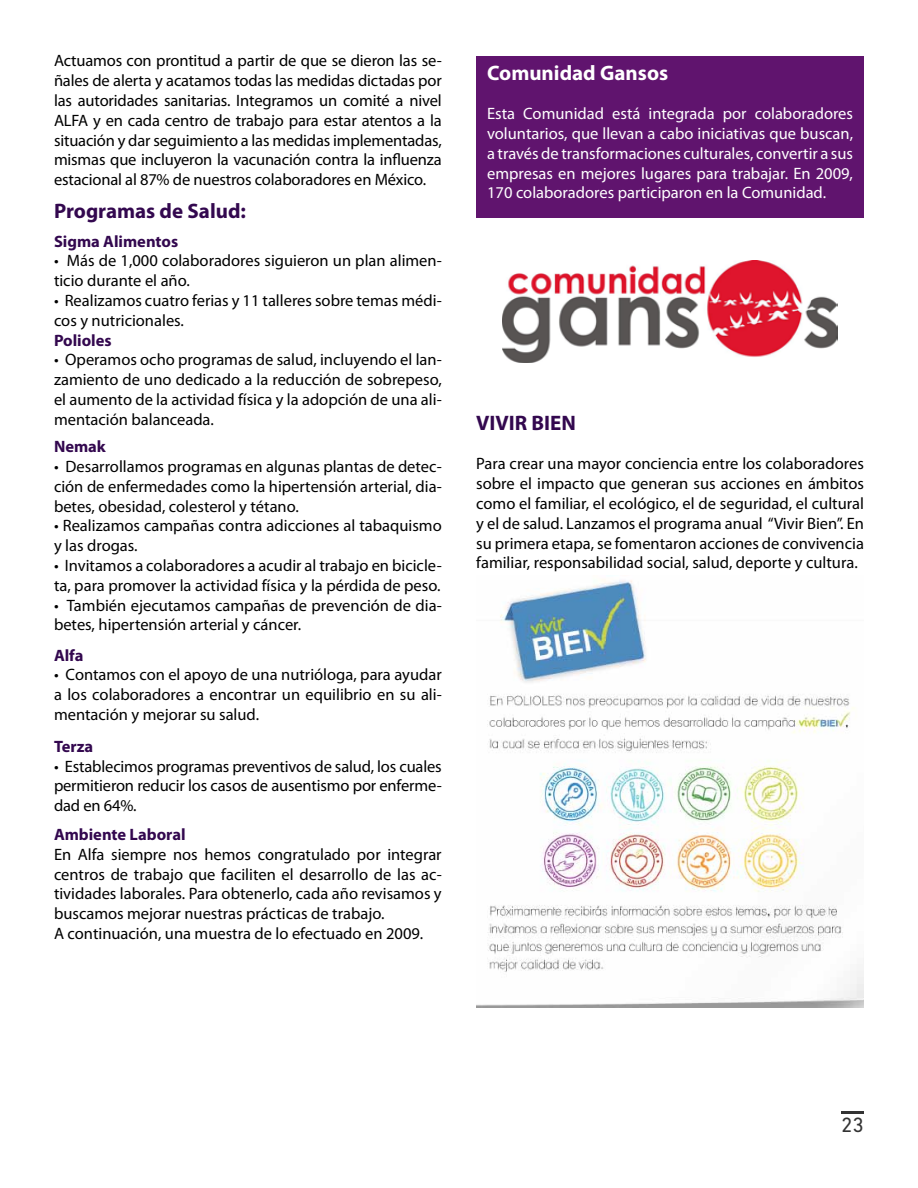
<style>
.page{position:relative;width:918px;height:1188px;background:#fff}
.page>*{position:absolute;margin:0;border:0;box-sizing:border-box;transform-origin:0 0}
.t1{font:700 21px "Myriad Pro";color:#33084f}
.t2{font:700 21px "Myriad Pro";color:#fff}
.t3{font:21px "DIN Next LT Pro";color:#333}
.t4{font:16.5px/19.8px "Myriad Pro";color:#000;text-align:justify}
.t5{font:16.5px/19.8px "Myriad Pro";color:#fff;text-align:justify}
.t6{font:700 16.5px "Myriad Pro";color:#33084f}
</style>
<div class="page">
<img style="left:476px;top:580px;width:388px;height:428px">
<hr style="left:841px;top:1112px;width:23px;height:2px;background:#333">
<div style="left:476px;top:56px;width:388px;height:342px;background:#60146e"></div>
<div style="left:476px;top:218px;width:388px;height:186px;background:#fff"></div>
<img style="left:503px;top:260px;width:335px;height:102px">
<p class="t4" style="left:54px;top:51px;width:389px">Actuamos con prontitud a partir de que se dieron las se&shy;ñales de alerta y acatamos todas las medidas dictadas por las autoridades sanitarias. Integramos un comité a nivel ALFA y en cada centro de trabajo para estar atentos a la situación y dar seguimiento a las medidas implementadas, mismas que incluyeron la vacunación contra la influenza estacional al 87% de nuestros colaboradores en México.</p>
<p class="t1" style="left:54px;top:197px;width:194px">Programas de Salud:</p>
<p class="t6" style="left:54px;top:230px;width:126px">Sigma Alimentos</p>
<p class="t4" style="left:54px;top:251px;width:389px">• Más de 1,000 colaboradores siguieron un plan alimen&shy;ticio durante el año.</p>
<p class="t4" style="left:54px;top:290px;width:389px">• Realizamos cuatro ferias y 11 talleres sobre temas médi&shy;cos y nutricionales.</p>
<p class="t6" style="left:54px;top:329px;width:59px">Polioles</p>
<p class="t4" style="left:54px;top:350px;width:389px">• Operamos ocho programas de salud, incluyendo el lan&shy;zamiento de uno dedicado a la reducción de sobrepeso, el aumento de la actividad física y la adopción de una ali&shy;mentación balanceada.</p>
<p class="t6" style="left:54px;top:436px;width:53px">Nemak</p>
<p class="t4" style="left:54px;top:456px;width:389px">• Desarrollamos programas en algunas plantas de detec&shy;ción de enfermedades como la hipertensión arterial, dia&shy;betes, obesidad, colesterol y tétano.</p>
<p class="t4" style="left:54px;top:516px;width:389px">• Realizamos campañas contra adicciones al tabaquismo y las drogas.</p>
<p class="t4" style="left:54px;top:555px;width:389px">• Invitamos a colaboradores a acudir al trabajo en bicicle&shy;ta, para promover la actividad física y la pérdida de peso.</p>
<p class="t4" style="left:54px;top:595px;width:389px">• También ejecutamos campañas de prevención de dia&shy;betes, hipertensión arterial y cáncer.</p>
<p class="t6" style="left:54px;top:644px;width:31px">Alfa</p>
<p class="t4" style="left:54px;top:665px;width:389px">• Contamos con el apoyo de una nutrióloga, para ayudar a los colaboradores a encontrar un equilibrio en su ali&shy;mentación y mejorar su salud.</p>
<p class="t6" style="left:54px;top:736px;width:41px">Terza</p>
<p class="t4" style="left:54px;top:756px;width:389px">• Establecimos programas preventivos de salud, los cuales permitieron reducir los casos de ausentismo por enferme&shy;dad en 64%.</p>
<p class="t6" style="left:54px;top:824px;width:133px">Ambiente Laboral</p>
<p class="t4" style="left:54px;top:844px;width:389px;text-align:left">En Alfa siempre nos hemos congratulado por integrar centros de trabajo que faciliten el desarrollo de las ac&shy;tividades laborales. Para obtenerlo, cada año revisamos y buscamos mejorar nuestras prácticas de trabajo.<br>A continuación, una muestra de lo efectuado en 2009.</p>
<p class="t2" style="left:487px;top:59px;width:183px">Comunidad Gansos</p>
<p class="t5" style="left:487px;top:103px;width:368px">Esta Comunidad está integrada por colaboradores voluntarios, que llevan a cabo iniciativas que buscan, a través de transformaciones culturales, convertir a sus empresas en mejores lugares para trabajar. En 2009, 170 colaboradores participaron en la Comunidad.</p>
<p class="t1" style="left:476px;top:409px;width:101px">VIVIR BIEN</p>
<p class="t4" style="left:476px;top:454px;width:389px">Para crear una mayor conciencia entre los colaboradores sobre el impacto que generan sus acciones en ámbitos como el familiar, el ecológico, el de seguridad, el cultural y el de salud. Lanzamos el programa anual “Vivir Bien”. En su primera etapa, se fomentaron acciones de convivencia familiar, responsabilidad social, salud, deporte y cultura.</p>
<p class="t3" style="left:841px;top:1112px;width:24px">23</p>
</div>
